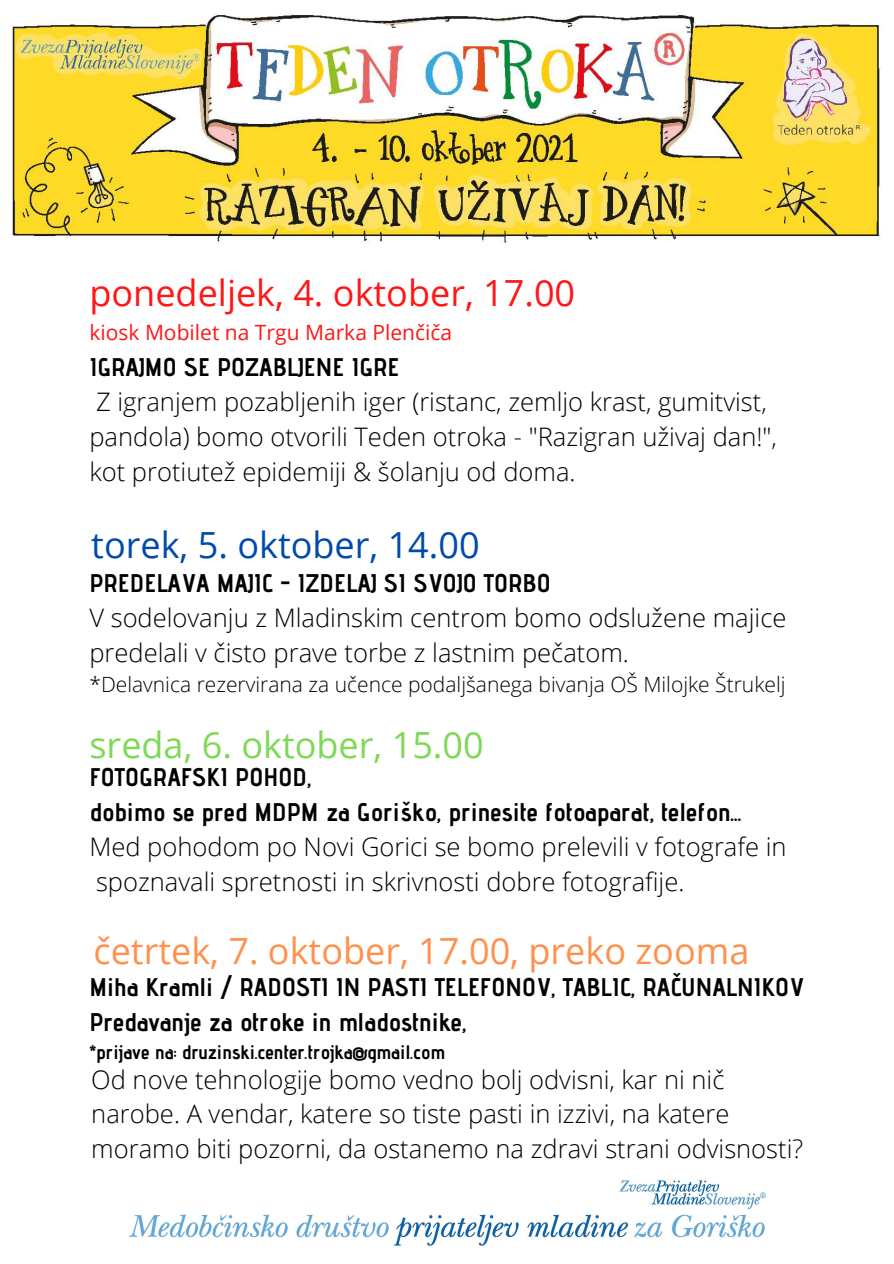
<style>
.page{position:relative;width:894px;height:1264px;background:#fff}
.page>*{position:absolute;margin:0;border:0;box-sizing:border-box;transform-origin:0 0}
.t1{font:36px "Open Sans";color:#ff914d}
.t2{font:36px "Open Sans";color:#ff1616}
.t3{font:36px "Open Sans";color:#004aad}
.t4{font:36px "Open Sans";color:#7ed957}
.t5{font:300 25.5px/35px "Open Sans";color:#000}
.t6{font:700 25.5px/35px "Advent Pro";color:#000}
.t7{font:300 21px "Open Sans";color:#000}
.t8{font:21px "Open Sans";color:#ff1616}
.t9{font:700 19.5px "Advent Pro";color:#000}
</style>
<div class="page">
<img style="left:12px;top:14px;width:869px;height:229px">
<img style="left:128px;top:1179px;width:638px;height:67px">
<p class="t2" style="left:89px;top:267px;width:487px">ponedeljek, 4. oktober, 17.00</p>
<p class="t8" style="left:89px;top:317px;width:364px">kiosk Mobilet na Trgu Marka Plenčiča</p>
<p class="t6" style="left:89px;top:349px;width:311px">IGRAJMO SE POZABLJENE IGRE</p>
<p class="t5" style="left:89px;top:384px;width:689px">Z igranjem pozabljenih iger (ristanc, zemljo krast, gumitvist, pandola) bomo otvorili Teden otroka - "Razigran uživaj dan!", kot protiutež epidemiji &amp; šolanju od doma.</p>
<p class="t3" style="left:91px;top:520px;width:390px">torek, 5. oktober, 14.00</p>
<p class="t6" style="left:89px;top:565px;width:462px">PREDELAVA MAJIC - IZDELAJ SI SVOJO TORBO</p>
<p class="t5" style="left:89px;top:599px;width:698px">V sodelovanju z Mladinskim centrom bomo odslužene majice predelali v čisto prave torbe z lastnim pečatom.</p>
<p class="t7" style="left:89px;top:670px;width:697px">*Delavnica rezervirana za učence podaljšanega bivanja OŠ Milojke Štrukelj</p>
<p class="t4" style="left:89px;top:720px;width:395px">sreda, 6. oktober, 15.00</p>
<p class="t6" style="left:89px;top:759px;width:224px">FOTOGRAFSKI POHOD,</p>
<p class="t6" style="left:89px;top:794px;width:653px">dobimo se pred MDPM za Goriško, prinesite fotoaparat, telefon...</p>
<p class="t5" style="left:89px;top:828px;width:698px">Med pohodom po Novi Gorici se bomo prelevili v fotografe in spoznavali spretnosti in skrivnosti dobre fotografije.</p>
<p class="t1" style="left:93px;top:925px;width:657px">četrtek, 7. oktober, 17.00, preko zooma</p>
<p class="t6" style="left:89px;top:969px;width:716px">Miha Kramli / RADOSTI IN PASTI TELEFONOV, TABLIC, RAČUNALNIKOV<br>Predavanje za otroke in mladostnike,</p>
<p class="t9" style="left:89px;top:1040px;width:357px">*prijave na: druzinski.center.trojka@gmail.com</p>
<p class="t5" style="left:91px;top:1061px;width:713px">Od nove tehnologije bomo vedno bolj odvisni, kar ni nič narobe. A vendar, katere so tiste pasti in izzivi, na katere moramo biti pozorni, da ostanemo na zdravi strani odvisnosti?</p>
</div>
